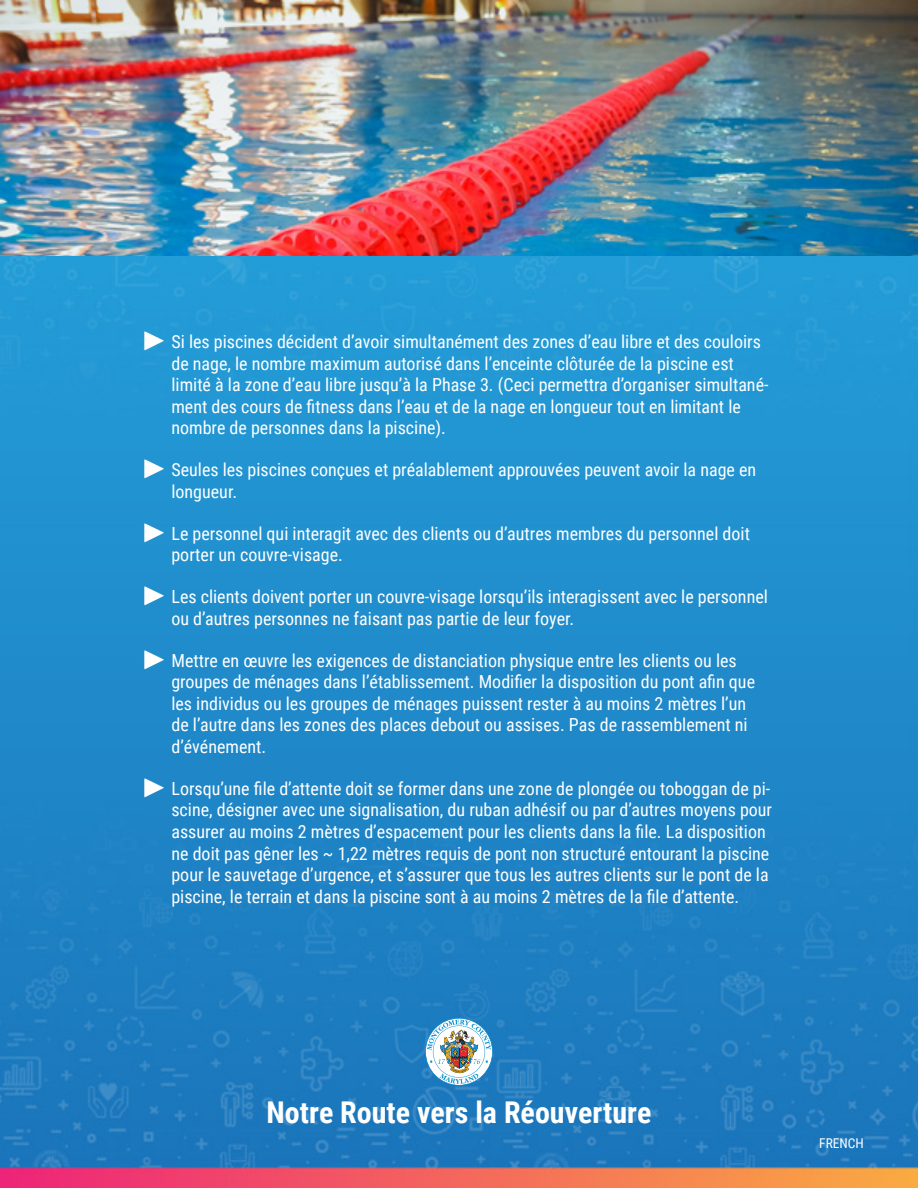
<style>
.page{position:relative;width:918px;height:1188px;background:#fff}
.page>*{position:absolute;margin:0;border:0;box-sizing:border-box;transform-origin:0 0}
.t1{font:700 30px "Roboto Condensed";color:#fff}
.t2{font:18px/21.6px "Roboto Condensed";color:#fff}
.t3{font:13.5px "Roboto Condensed";color:#fff}
.s1{font-family:"Carta"}
</style>
<div class="page">
<img style="left:0;top:256px;width:918px;height:932px">
<img style="left:425px;top:1018px;width:68px;height:67px">
<img style="left:0;top:0;width:918px;height:256px">
<p class="t2" style="left:171px;top:330px;width:599px;text-indent:-27px"><span class="s1">¼</span> Si les piscines décident d’avoir simultanément des zones d’eau libre et des couloirs de nage, le nombre maximum autorisé dans l’enceinte clôturée de la piscine est limité à la zone d’eau libre jusqu’à la Phase 3. (Ceci permettra d’organiser simultané&shy;ment des cours de fitness dans l’eau et de la nage en longueur tout en limitant le nombre de personnes dans la piscine).</p>
<p class="t2" style="left:171px;top:458px;width:586px;text-indent:-27px"><span class="s1">¼</span> Seules les piscines conçues et préalablement approuvées peuvent avoir la nage en longueur.</p>
<p class="t2" style="left:171px;top:522px;width:580px;text-indent:-27px"><span class="s1">¼</span> Le personnel qui interagit avec des clients ou d’autres membres du personnel doit porter un couvre-visage.</p>
<p class="t2" style="left:171px;top:585px;width:598px;text-indent:-27px"><span class="s1">¼</span> Les clients doivent porter un couvre-visage lorsqu’ils interagissent avec le personnel ou d’autres personnes ne faisant pas partie de leur foyer.</p>
<p class="t2" style="left:171px;top:649px;width:585px;text-indent:-27px"><span class="s1">¼</span> Mettre en œuvre les exigences de distanciation physique entre les clients ou les groupes de ménages dans l’établissement. Modifier la disposition du pont afin que les individus ou les groupes de ménages puissent rester à au moins 2 mètres l’un de l’autre dans les zones des places debout ou assises. Pas de rassemblement ni d’événement.</p>
<p class="t2" style="left:171px;top:777px;width:602px;text-indent:-27px"><span class="s1">¼</span> Lorsqu’une file d’attente doit se former dans une zone de plongée ou toboggan de pi&shy;scine, désigner avec une signalisation, du ruban adhésif ou par d’autres moyens pour assurer au moins 2 mètres d’espacement pour les clients dans la file. La disposition ne doit pas gêner les ~ 1,22 mètres requis de pont non structuré entourant la piscine pour le sauvetage d’urgence, et s’assurer que tous les autres clients sur le pont de la piscine, le terrain et dans la piscine sont à au moins 2 mètres de la file d’attente.</p>
<p class="t1" style="left:267px;top:1091px;width:386px">Notre Route vers la Réouverture</p>
<p class="t3" style="left:819px;top:1134px;width:46px">FRENCH</p>
</div>
